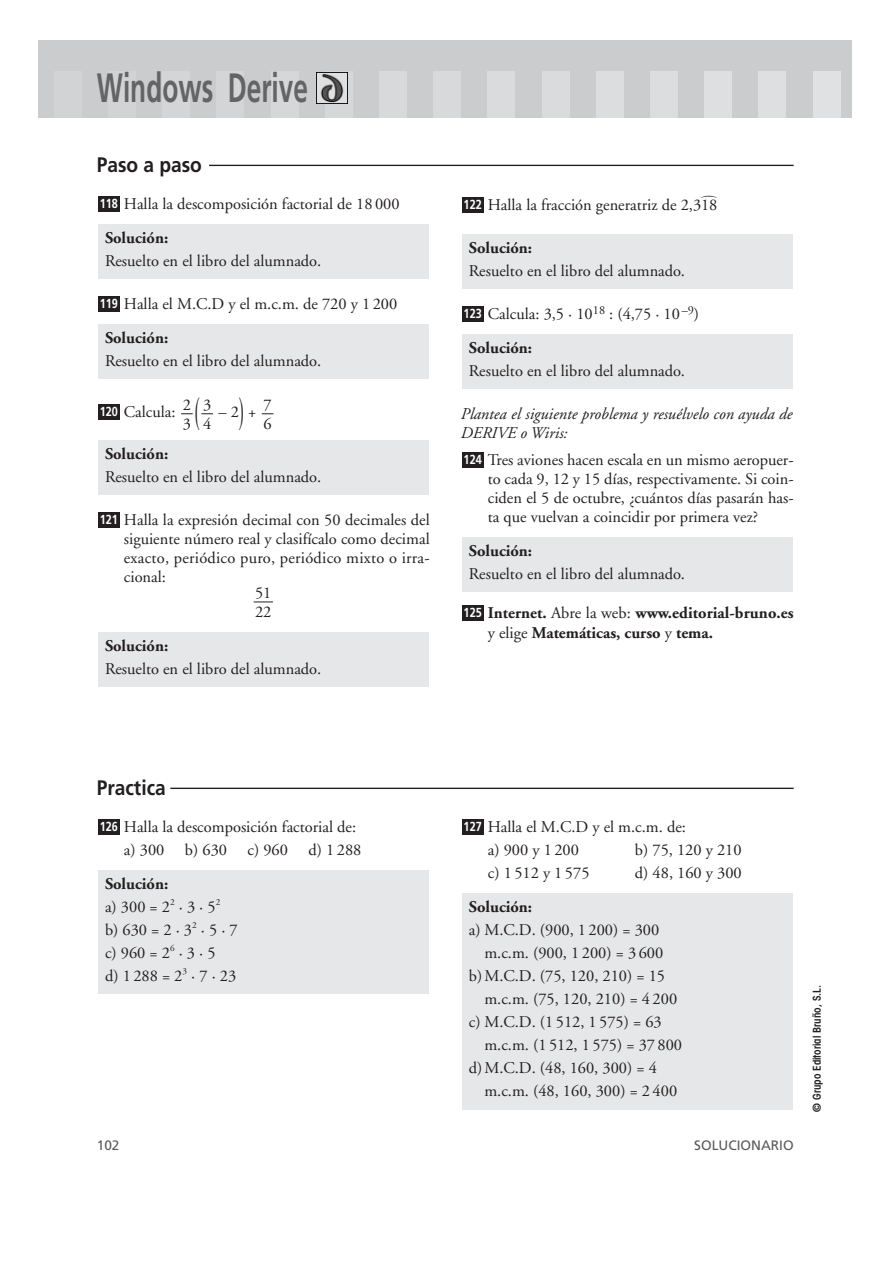
<style>
.page{position:relative;width:893px;height:1263px;background:#fff}
.page>*{position:absolute;margin:0;border:0;box-sizing:border-box;transform-origin:0 0}
.t1{font:700 40.95px "Frutiger";color:#636466;scale:.64 1}
.t2{font:700 21px "Frutiger";color:#231f20;scale:.91 1}
.t3{font:19.05px "MT Extra";color:#231f20;scale:2 1}
.t4{font:16.35px/19px "Adobe Garamond";color:#231f20}
.t5{font:700 16.35px/19px "Adobe Garamond";color:#231f20}
.t6{font:italic 16.35px/19px "Adobe Garamond";color:#231f20}
.t7{font:13.65px "Frutiger";color:#58595b}
.t8{font:700 13.05px "Frutiger";color:#fff;scale:.83 1}
.t9{font:600 condensed 10.95px "Avant Garde";color:#231f20}
.s1{font-weight:400}
.s2{font-weight:700}
</style>
<div class="page">
<div style="left:462px;top:606px;width:21px;height:15px;background:#231f20"></div>
<div style="left:462px;top:537px;width:330px;height:55px;background:#e6e7e8"></div>
<div style="left:462px;top:452px;width:21px;height:15px;background:#231f20"></div>
<div style="left:462px;top:334px;width:330px;height:54px;background:#e6e7e8"></div>
<div style="left:462px;top:306px;width:21px;height:16px;background:#231f20"></div>
<div style="left:462px;top:234px;width:330px;height:55px;background:#e6e7e8"></div>
<div style="left:462px;top:197px;width:21px;height:16px;background:#231f20"></div>
<div style="left:98px;top:632px;width:330px;height:54px;background:#e6e7e8"></div>
<svg style="left:253px;top:602px;width:20px;height:1px"></svg>
<div style="left:98px;top:512px;width:21px;height:16px;background:#231f20"></div>
<div style="left:98px;top:440px;width:330px;height:54px;background:#e6e7e8"></div>
<div style="left:98px;top:404px;width:21px;height:16px;background:#231f20"></div>
<div style="left:98px;top:325px;width:330px;height:54px;background:#e6e7e8"></div>
<div style="left:98px;top:296px;width:21px;height:16px;background:#231f20"></div>
<div style="left:98px;top:224px;width:330px;height:55px;background:#e6e7e8"></div>
<div style="left:98px;top:196px;width:21px;height:16px;background:#231f20"></div>
<div style="left:462px;top:893px;width:330px;height:217px;background:#e6e7e8"></div>
<div style="left:462px;top:819px;width:21px;height:16px;background:#231f20"></div>
<div style="left:98px;top:870px;width:330px;height:124px;background:#e6e7e8"></div>
<div style="left:98px;top:819px;width:21px;height:16px;background:#231f20"></div>
<hr style="left:209px;top:165px;width:584px;height:1px;background:#231f20">
<div style="left:39px;top:40px;width:812px;height:77px;background:#cbccce"></div>
<div style="left:54px;top:71px;width:27px;height:46px;background:#d1d3d4"></div>
<div style="left:108px;top:71px;width:27px;height:46px;background:#d1d3d4"></div>
<div style="left:163px;top:71px;width:27px;height:46px;background:#d4d5d7"></div>
<div style="left:217px;top:71px;width:27px;height:46px;background:#d4d5d7"></div>
<div style="left:271px;top:71px;width:27px;height:46px;background:#d5d7d8"></div>
<div style="left:325px;top:71px;width:27px;height:46px;background:#d5d7d8"></div>
<div style="left:379px;top:71px;width:27px;height:46px;background:#d8d9db"></div>
<div style="left:433px;top:71px;width:27px;height:46px;background:#d8d9db"></div>
<div style="left:488px;top:71px;width:27px;height:46px;background:#d9dbdc"></div>
<div style="left:542px;top:71px;width:27px;height:46px;background:#d9dbdc"></div>
<div style="left:596px;top:71px;width:27px;height:46px;background:#dcddde"></div>
<div style="left:650px;top:71px;width:27px;height:46px;background:#dcddde"></div>
<div style="left:704px;top:71px;width:27px;height:46px;background:#dedfe0"></div>
<div style="left:758px;top:71px;width:27px;height:46px;background:#dedfe0"></div>
<div style="left:813px;top:71px;width:27px;height:46px;background:#e0e1e2"></div>
<img style="left:317px;top:72px;width:30px;height:31px">
<hr style="left:170px;top:788px;width:623px;height:1px;background:#231f20">
<svg style="left:181px;top:413px;width:32px;height:2px"></svg>
<h1 class="t1" style="left:97px;top:71px;width:331px">Windows Derive</h1>
<p class="t2" style="left:97px;top:156px;width:117px">Paso a paso</p>
<p class="t4" style="left:124px;top:196px;width:277px">Halla la descomposición factorial de 18 000</p>
<p class="t8" style="left:100px;top:198px;width:23px">118</p>
<p class="t5" style="left:105px;top:230px;width:65px">Solución:</p>
<p class="t4" style="left:105px;top:253px;width:218px">Resuelto en el libro del alumnado.</p>
<p class="t4" style="left:124px;top:296px;width:275px">Halla el M.C.D y el m.c.m. de 720 y 1 200</p>
<p class="t8" style="left:100px;top:298px;width:23px">119</p>
<p class="t5" style="left:105px;top:330px;width:65px">Solución:</p>
<p class="t4" style="left:105px;top:353px;width:218px">Resuelto en el libro del alumnado.</p>
<p class="t4" style="left:183px;top:396px;width:10px">2<br>3</p>
<p class="t4" style="left:203px;top:396px;width:10px">3<br>4</p>
<p class="t4" style="left:124px;top:404px;width:53px">Calcula:</p>
<p class="t4" style="left:218px;top:404px;width:39px">– 2 +</p>
<p class="t8" style="left:100px;top:406px;width:23px">120</p>
<p class="t4" style="left:263px;top:396px;width:10px">7<br>6</p>
<p class="t5" style="left:105px;top:446px;width:65px">Solución:</p>
<p class="t4" style="left:105px;top:469px;width:218px">Resuelto en el libro del alumnado.</p>
<p class="t8" style="left:100px;top:514px;width:23px">121</p>
<p class="t4" style="left:124px;top:512px;width:307px;text-align:justify">Halla la expresión decimal con 50 decimales del siguiente número real y clasifícalo como decimal exacto, periódico puro, periódico mixto o irra&shy;cional:</p>
<p class="t4" style="left:255px;top:585px;width:18px">51<br>22</p>
<p class="t5" style="left:105px;top:638px;width:65px">Solución:</p>
<p class="t4" style="left:105px;top:661px;width:218px">Resuelto en el libro del alumnado.</p>
<p class="t3" style="left:701px;top:183px;width:9px">)</p>
<p class="t4" style="left:488px;top:197px;width:231px">Halla la fracción generatriz de 2,318</p>
<p class="t8" style="left:463px;top:199px;width:23px">122</p>
<p class="t5" style="left:469px;top:240px;width:65px">Solución:</p>
<p class="t4" style="left:469px;top:263px;width:218px">Resuelto en el libro del alumnado.</p>
<p class="t4" style="left:488px;top:306px;width:213px">Calcula: 3,5 · 10<sup>18</sup> : (4,75 · 10<sup>–9</sup>)</p>
<p class="t8" style="left:463px;top:308px;width:23px">123</p>
<p class="t5" style="left:469px;top:339px;width:65px">Solución:</p>
<p class="t4" style="left:469px;top:362px;width:218px">Resuelto en el libro del alumnado.</p>
<p class="t6" style="left:460px;top:406px;width:333px">Plantea el siguiente problema y resuélvelo con ayuda de<br>DERIVE o Wiris:</p>
<p class="t4" style="left:488px;top:452px;width:307px;text-align:justify">Tres aviones hacen escala en un mismo aeropuer&shy;to cada 9, 12 y 15 días, respectivamente. Si coin&shy;ciden el 5 de octubre, ¿cuántos días pasarán has&shy;ta que vuelvan a coincidir por primera vez?</p>
<p class="t8" style="left:463px;top:454px;width:23px">124</p>
<p class="t5" style="left:469px;top:543px;width:65px">Solución:</p>
<p class="t4" style="left:469px;top:566px;width:218px">Resuelto en el libro del alumnado.</p>
<p class="t5" style="left:488px;top:605px;width:307px">Internet. <span class="s1">Abre la web:</span> www.editorial-bruno.es <span class="s1">y elige</span> Matemáticas, curso <span class="s1">y</span> tema.</p>
<p class="t8" style="left:463px;top:607px;width:23px">125</p>
<p class="t2" style="left:97px;top:779px;width:77px">Practica</p>
<p class="t4" style="left:124px;top:817px;width:234px;line-height:23px">Halla la descomposición factorial de: a) 300</p>
<p class="t8" style="left:100px;top:821px;width:23px">126</p>
<p class="t4" style="left:185px;top:842px;width:44px">b) 630</p>
<p class="t4" style="left:247px;top:842px;width:115px">c) 960 d) 1 288</p>
<p class="t4" style="left:105px;top:874px;width:134px;line-height:23px"><span class="s2">Solución:<br></span>a) 300 = 2<sup>2</sup> · 3 · 5<sup>2 </sup>b) 630 = 2 · 3<sup>2</sup> · 5 · 7 c) 960 = 2<sup>6</sup> · 3 · 5<br>d) 1 288 = 2<sup>3</sup> · 7 · 23</p>
<p class="t4" style="left:488px;top:817px;width:200px;line-height:23px">Halla el M.C.D y el m.c.m. de: a) 900 y 1 200</p>
<p class="t8" style="left:463px;top:821px;width:23px">127</p>
<p class="t4" style="left:635px;top:842px;width:108px">b) 75, 120 y 210</p>
<p class="t4" style="left:488px;top:865px;width:103px">c) 1 512 y 1 575</p>
<p class="t4" style="left:635px;top:865px;width:108px">d) 48, 160 y 300</p>
<p class="t5" style="left:469px;top:899px;width:65px">Solución:</p>
<p class="t4" style="left:469px;top:922px;width:192px">a) M.C.D. (900, 1 200) = 300</p>
<p class="t4" style="left:484px;top:945px;width:180px">m.c.m. (900, 1 200) = 3 600</p>
<p class="t4" style="left:469px;top:968px;width:198px">b) M.C.D. (75, 120, 210) = 15</p>
<p class="t4" style="left:484px;top:991px;width:194px">m.c.m. (75, 120, 210) = 4 200</p>
<p class="t4" style="left:469px;top:1014px;width:194px">c) M.C.D. (1 512, 1 575) = 63</p>
<p class="t4" style="left:484px;top:1037px;width:199px">m.c.m. (1 512, 1 575) = 37 800</p>
<p class="t4" style="left:469px;top:1060px;width:189px">d)M.C.D. (48, 160, 300) = 4</p>
<p class="t4" style="left:484px;top:1083px;width:194px">m.c.m. (48, 160, 300) = 2 400</p>
<p class="t7" style="left:97px;top:1140px;width:24px">102</p>
<p class="t7" style="left:694px;top:1140px;width:101px">SOLUCIONARIO</p>
<p class="t9" style="left:813px;top:1112px;width:129px;rotate:-90deg">© Grupo Editorial Bruño, S.L.</p>
</div>
